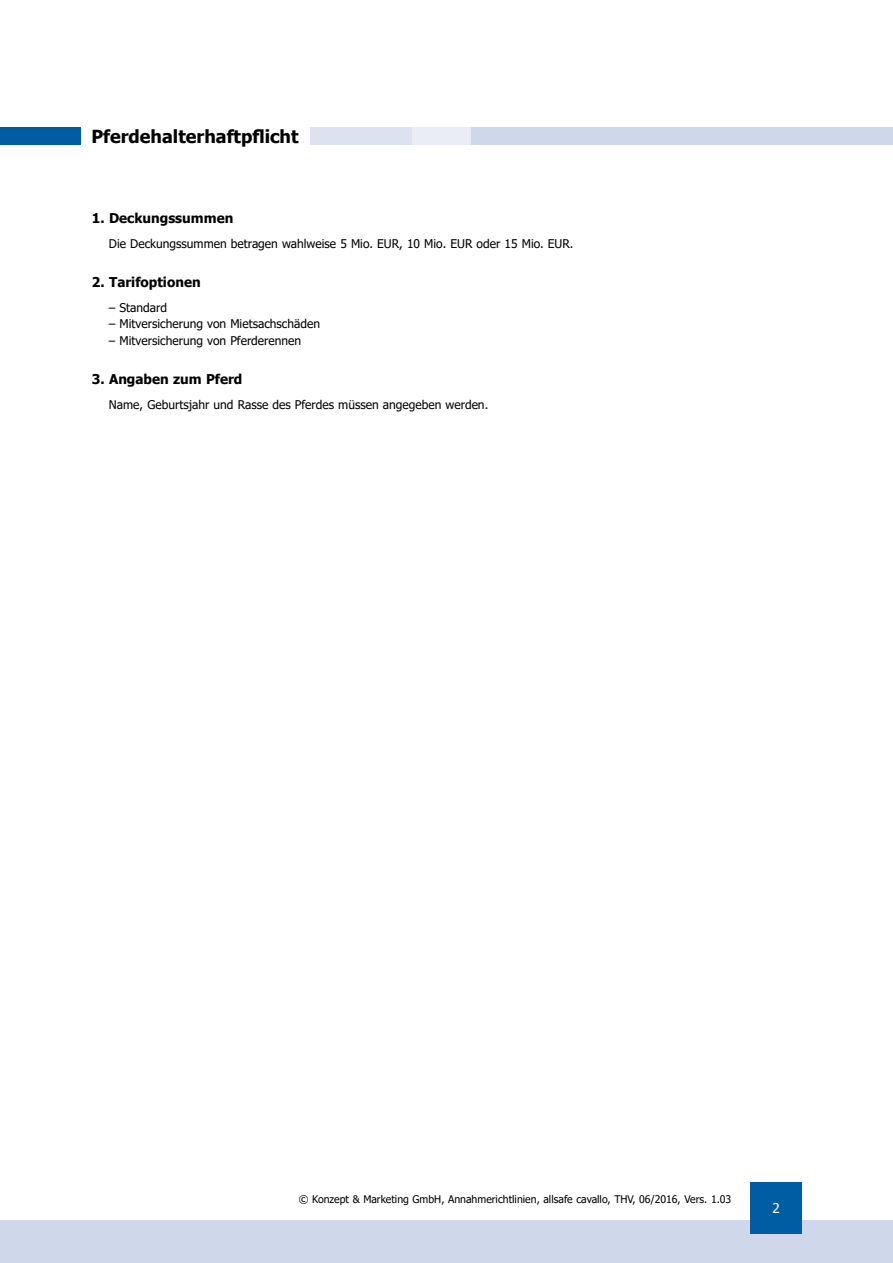
<style>
.page{position:relative;width:893px;height:1263px;background:#fff}
.page>*{position:absolute;margin:0;border:0;box-sizing:border-box;transform-origin:0 0}
.t1{font:700 18px "Tahoma";color:#000}
.t2{font:700 13.5px "Tahoma";color:#000}
.t3{font:13.5px "Tahoma";color:#fff}
.t4{font:12px "Tahoma";color:#000}
.t5{font:10.5px "Tahoma";color:#000}
</style>
<div class="page">
<div style="left:0;top:1220px;width:893px;height:43px;background:#cfd7eb"></div>
<div style="left:750px;top:1182px;width:51px;height:51px;background:#005da4"></div>
<div style="left:310px;top:128px;width:583px;height:17px;background:#cfd7eb"></div>
<svg style="left:310px;top:128px;width:160px;height:17px;fill:#dde2f0"></svg>
<div style="left:0;top:128px;width:81px;height:17px;background:#005da4"></div>
<h1 class="t1" style="left:91px;top:124px;width:209px">Pferdehalterhaftpflicht</h1>
<p class="t2" style="left:92px;top:209px;width:143px">1. Deckungssummen</p>
<p class="t4" style="left:109px;top:236px;width:466px">Die Deckungssummen betragen wahlweise 5 Mio. EUR, 10 Mio. EUR oder 15 Mio. EUR.</p>
<p class="t2" style="left:92px;top:273px;width:110px">2. Tarifoptionen</p>
<p class="t4" style="left:109px;top:300px;width:60px">– Standard</p>
<p class="t4" style="left:109px;top:316px;width:213px">– Mitversicherung von Mietsachschäden</p>
<p class="t4" style="left:109px;top:333px;width:194px">– Mitversicherung von Pferderennen</p>
<p class="t2" style="left:92px;top:370px;width:152px">3. Angaben zum Pferd</p>
<p class="t4" style="left:109px;top:397px;width:381px">Name, Geburtsjahr und Rasse des Pferdes müssen angegeben werden.</p>
<p class="t5" style="left:299px;top:1192px;width:434px">© Konzept &amp; Marketing GmbH, Annahmerichtlinien, allsafe cavallo, THV, 06/2016, Vers. 1.03</p>
<p class="t3" style="left:772px;top:1199px;width:9px">2</p>
</div>
